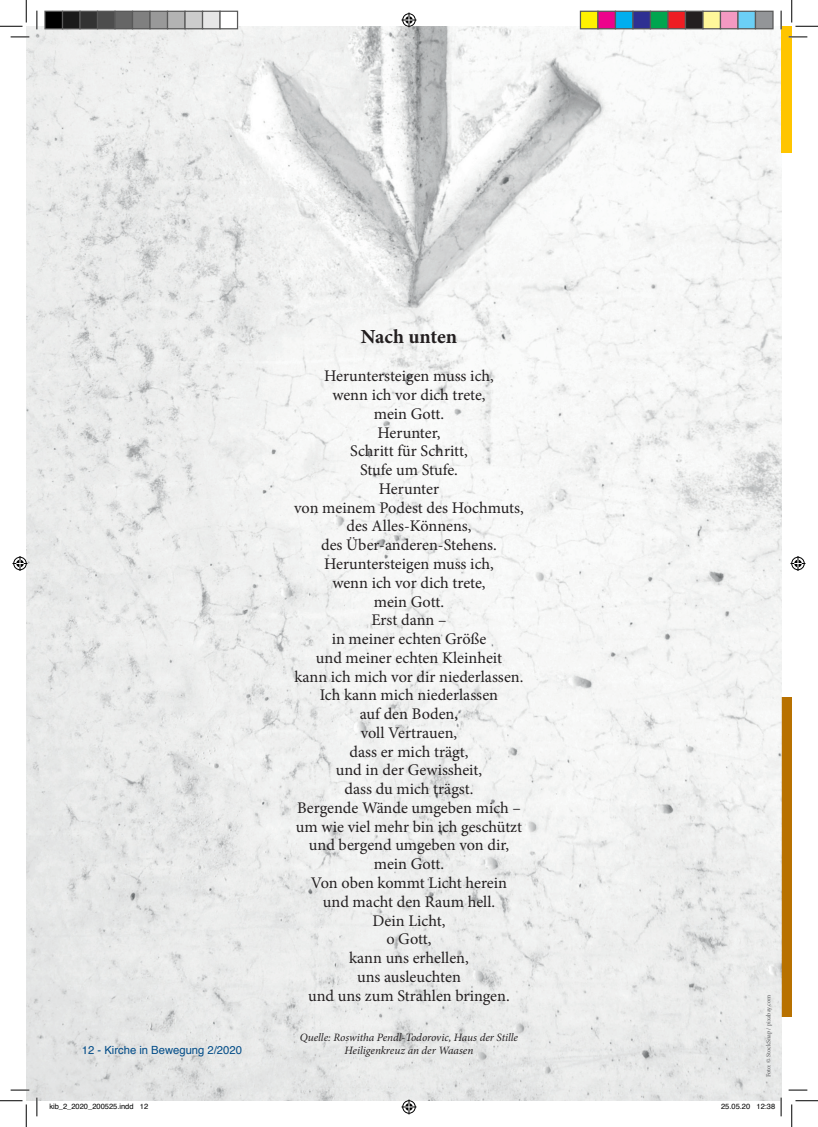
<style>
.page{position:relative;width:818px;height:1127px;background:#fff}
.page>*{position:absolute;margin:0;border:0;box-sizing:border-box;transform-origin:0 0}
.t1{font:700 20px "Minion Pro";letter-spacing:-.005em;color:#231f20}
.t2{font:16.25px/18.8px "Minion Pro";color:#231f20;text-align:center}
.t3{font:italic 11.25px/13.5px "Minion Pro";letter-spacing:-.005em;color:#231f20;text-align:center}
.t4{font:11.25px "Helvetica";color:#004b87}
.t5{font:7.5px "Helvetica";color:#000}
.t6{font:6.25px "Minion Pro";letter-spacing:-.005em;color:#57585a}
</style>
<div class="page">
<div style="left:782px;top:697px;width:10px;height:318px;background:#b87100"></div>
<img style="left:26px;top:26px;width:755px;height:1074px">
<svg style="left:180px;top:29px;width:2px;height:1019px"></svg>
<div style="left:781px;top:26px;width:11px;height:126px;background:#ffc500"></div>
<svg style="left:11px;top:36px;width:18px;height:2px"></svg>
<svg style="left:788px;top:36px;width:19px;height:2px"></svg>
<svg style="left:11px;top:1088px;width:18px;height:2px"></svg>
<svg style="left:788px;top:1089px;width:19px;height:1px"></svg>
<svg style="left:36px;top:11px;width:2px;height:18px"></svg>
<svg style="left:36px;top:1097px;width:2px;height:18px"></svg>
<svg style="left:780px;top:11px;width:2px;height:18px"></svg>
<svg style="left:0;top:0;width:27px;height:27px"></svg>
<svg style="left:0;top:1100px;width:27px;height:26px"></svg>
<svg style="left:791px;top:0;width:27px;height:27px"></svg>
<svg style="left:791px;top:1100px;width:27px;height:26px"></svg>
<svg style="left:401px;top:13px;width:15px;height:15px"></svg>
<svg style="left:401px;top:1099px;width:15px;height:15px"></svg>
<svg style="left:13px;top:556px;width:15px;height:15px"></svg>
<svg style="left:790px;top:556px;width:15px;height:15px"></svg>
<div style="left:45px;top:11px;width:18px;height:18px;background:#000"></div>
<div style="left:44px;top:11px;width:19px;height:18px;border:1px solid #595959"></div>
<div style="left:63px;top:11px;width:17px;height:18px;background:#1a1a1a"></div>
<div style="left:62px;top:11px;width:19px;height:18px;border:1px solid #595959"></div>
<div style="left:80px;top:11px;width:18px;height:18px;background:#333"></div>
<div style="left:79px;top:11px;width:19px;height:18px;border:1px solid #595959"></div>
<div style="left:98px;top:11px;width:17px;height:18px;background:#4d4d4d"></div>
<div style="left:97px;top:11px;width:19px;height:18px;border:1px solid #595959"></div>
<div style="left:115px;top:11px;width:18px;height:18px;background:#666"></div>
<div style="left:114px;top:11px;width:19px;height:18px;border:1px solid #595959"></div>
<div style="left:133px;top:11px;width:17px;height:18px;background:#808080"></div>
<div style="left:132px;top:11px;width:19px;height:18px;border:1px solid #595959"></div>
<div style="left:150px;top:11px;width:18px;height:18px;background:#999"></div>
<div style="left:149px;top:11px;width:19px;height:18px;border:1px solid #595959"></div>
<div style="left:168px;top:11px;width:17px;height:18px;background:#b3b3b3"></div>
<div style="left:167px;top:11px;width:19px;height:18px;border:1px solid #595959"></div>
<div style="left:185px;top:11px;width:18px;height:18px;background:#ccc"></div>
<div style="left:184px;top:11px;width:19px;height:18px;border:1px solid #595959"></div>
<div style="left:203px;top:11px;width:17px;height:18px;background:#e6e6e6"></div>
<div style="left:202px;top:11px;width:19px;height:18px;border:1px solid #595959"></div>
<div style="left:220px;top:11px;width:18px;height:18px;background:#fff"></div>
<div style="left:219px;top:11px;width:19px;height:18px;border:1px solid #595959"></div>
<div style="left:580px;top:11px;width:18px;height:18px;background:#fff101"></div>
<div style="left:580px;top:11px;width:18px;height:18px;border:1px solid #595959"></div>
<div style="left:598px;top:11px;width:17px;height:18px;background:#ed028c"></div>
<div style="left:597px;top:11px;width:19px;height:18px;border:1px solid #595959"></div>
<div style="left:615px;top:11px;width:18px;height:18px;background:#00aeef"></div>
<div style="left:615px;top:11px;width:18px;height:18px;border:1px solid #595959"></div>
<div style="left:633px;top:11px;width:17px;height:18px;background:#2e3092"></div>
<div style="left:632px;top:11px;width:19px;height:18px;border:1px solid #595959"></div>
<div style="left:650px;top:11px;width:18px;height:18px;background:#00a54f"></div>
<div style="left:650px;top:11px;width:18px;height:18px;border:1px solid #595959"></div>
<div style="left:668px;top:11px;width:17px;height:18px;background:#ee1d23"></div>
<div style="left:667px;top:11px;width:19px;height:18px;border:1px solid #595959"></div>
<div style="left:685px;top:11px;width:18px;height:18px;background:#231f20"></div>
<div style="left:685px;top:11px;width:18px;height:18px;border:1px solid #595959"></div>
<div style="left:703px;top:11px;width:17px;height:18px;background:#fff79a"></div>
<div style="left:702px;top:11px;width:19px;height:18px;border:1px solid #595959"></div>
<div style="left:720px;top:11px;width:18px;height:18px;background:#f499c2"></div>
<div style="left:720px;top:11px;width:18px;height:18px;border:1px solid #595959"></div>
<div style="left:738px;top:11px;width:17px;height:18px;background:#6bcff6"></div>
<div style="left:737px;top:11px;width:19px;height:18px;border:1px solid #595959"></div>
<div style="left:755px;top:11px;width:18px;height:18px;background:#939598"></div>
<div style="left:755px;top:11px;width:18px;height:18px;border:1px solid #595959"></div>
<svg style="left:757px;top:1097px;width:25px;height:18px"></svg>
<p class="t4" style="left:82px;top:1040px;width:162px">12 - Kirche in Bewegung 2/2020</p>
<p class="t1" style="left:361px;top:322px;width:98px">Nach unten</p>
<p class="t2" style="left:294px;top:367px;width:231px">Heruntersteigen muss ich,<br>wenn ich vor dich trete,<br>mein Gott.<br>Herunter,<br>Schritt für Schritt,<br>Stufe um Stufe.<br>Herunter<br>von meinem Podest des Hochmuts, des Alles-Könnens,<br>des Über-anderen-Stehens.<br>Heruntersteigen muss ich,<br>wenn ich vor dich trete,<br>mein Gott.<br>Erst dann –<br>in meiner echten Größe<br>und meiner echten Kleinheit<br>kann ich mich vor dir niederlassen.<br>Ich kann mich niederlassen<br>auf den Boden,<br>voll Vertrauen,<br>dass er mich trägt,<br>und in der Gewissheit,<br>dass du mich trägst.<br>Bergende Wände umgeben mich – um wie viel mehr bin ich geschützt und bergend umgeben von dir, mein Gott.<br>Von oben kommt Licht herein<br>und macht den Raum hell.<br>Dein Licht,<br>o Gott,<br>kann uns erhellen,<br>uns ausleuchten<br>und uns zum Strahlen bringen.</p>
<p class="t3" style="left:300px;top:1029px;width:220px">Quelle: Roswitha Pendl-Todorovic, Haus der Stille<br>Heiligenkreuz an der Waasen</p>
<p class="t6" style="left:764px;top:1076px;width:83px;rotate:-90deg">Foto: © StockSnap / pixabay.com</p>
<p class="t5" style="left:49px;top:1100px;width:100px">kib_2_2020_200525.indd 12</p>
<p class="t5" style="left:721px;top:1100px;width:56px">25.05.20 12:38</p>
</div>
